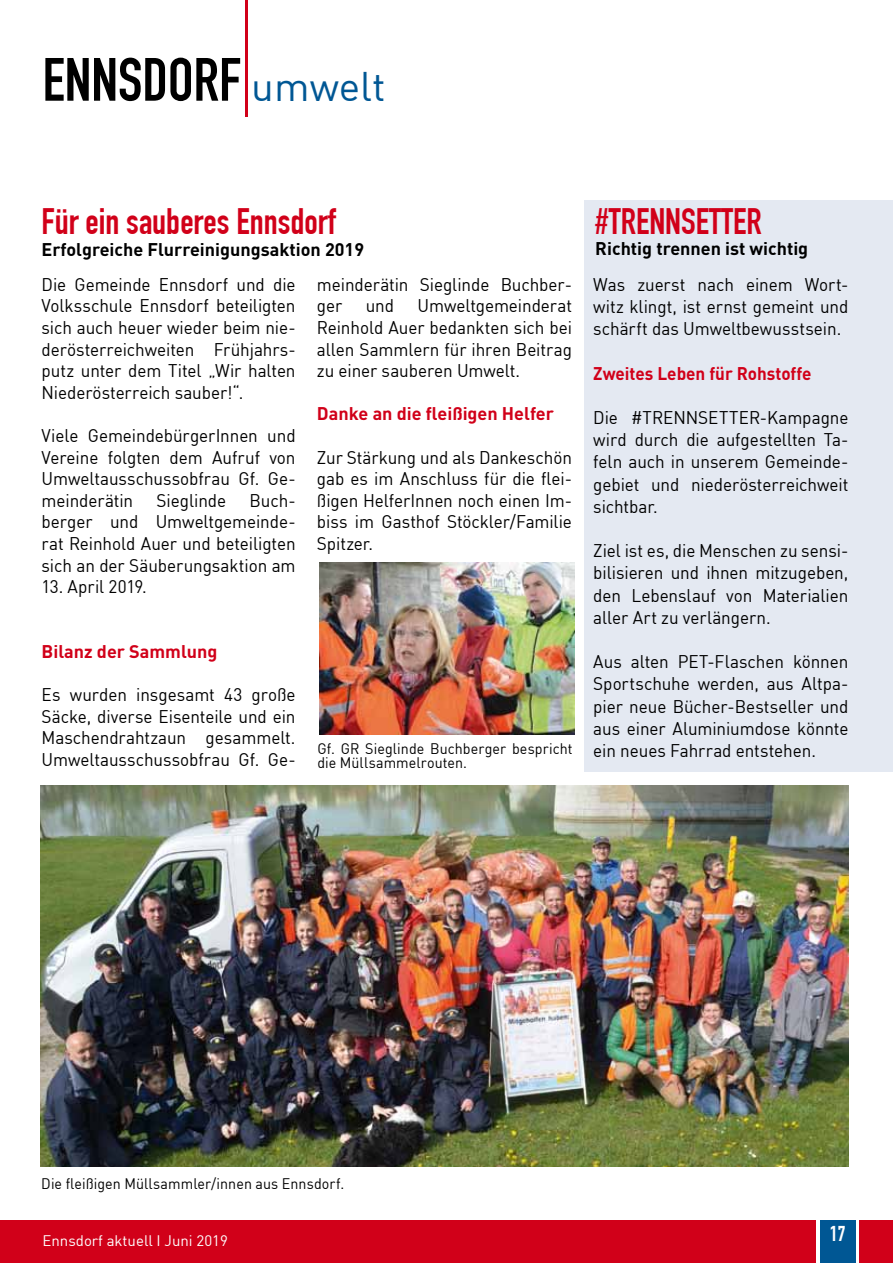
<style>
.page{position:relative;width:893px;height:1263px;background:#fff}
.page>*{position:absolute;margin:0;border:0;box-sizing:border-box;transform-origin:0 0}
.t1{font:60px "DIN Engschrift";color:#000}
.t2{font:40.5px "DIN";color:#005794}
.t3{font:36px "DIN Engschrift";color:#d10019}
.t4{font:21px "DIN Engschrift";color:#fff}
.t5{font:18px/21.6px "DIN";letter-spacing:-.005em;color:#000;text-align:justify;scale:.95 1}
.t6{font:700 18px "DIN";color:#000}
.t7{font:700 18px "DIN";color:#d10019}
.t8{font:700 18px "DIN";color:#d10019;scale:.95 1}
.t9{font:15px/13.5px "DIN";letter-spacing:.005em;color:#000;scale:.95 1}
.t10{font:15px "DIN";color:#fff}
</style>
<div class="page">
<div style="left:0;top:1220px;width:9px;height:43px;background:#d10019"></div>
<div style="left:1px;top:1220px;width:892px;height:43px;background:#d10019"></div>
<div style="left:816px;top:1220px;width:43px;height:43px;background:linear-gradient(to bottom,#fff,#fff)"></div>
<div style="left:820px;top:1220px;width:35px;height:43px;background:#005794"></div>
<hr style="left:245px;top:0;width:3px;height:117px;background:#d10019">
<div style="left:585px;top:200px;width:308px;height:572px;background:#e4e9f2"></div>
<img style="left:41px;top:786px;width:807px;height:381px">
<img style="left:319px;top:563px;width:255px;height:172px">
<h1 class="t1" style="left:43px;top:44px;width:200px">ENNSDORF</h1>
<h2 class="t2" style="left:251px;top:61px;width:136px">umwelt</h2>
<h3 class="t3" style="left:42px;top:201px;width:296px">Für ein sauberes Ennsdorf</h3>
<p class="t6" style="left:42px;top:238px;width:324px">Erfolgreiche Flurreinigungsaktion 2019</p>
<p class="t5" style="left:42px;top:273px;width:269px">Die Gemeinde Ennsdorf und die Volksschule Ennsdorf beteiligten sich auch heuer wieder beim nie&shy;derösterreichweiten Frühjahrs&shy;putz unter dem Titel „Wir halten Niederösterreich sauber!“.</p>
<p class="t5" style="left:42px;top:424px;width:269px">Viele GemeindebürgerInnen und Vereine folgten dem Aufruf von Umweltausschussobfrau Gf. Ge&shy;meinderätin</p>
<p class="t5" style="left:317px;top:273px;width:270px">meinderätin Sieglinde Buchber&shy;ger</p>
<p class="t5" style="left:317px;top:295px;width:270px;text-indent:101px">Umweltgemeinderat Reinhold Auer bedankten sich bei allen Sammlern für ihren Beitrag zu einer sauberen Umwelt.</p>
<p class="t7" style="left:317px;top:402px;width:239px">Danke an die fleißigen Helfer</p>
<p class="t5" style="left:317px;top:446px;width:270px">Zur Stärkung und als Dankeschön gab es im Anschluss für die flei&shy;ßigen HelferInnen noch einen Im&shy;biss im Gasthof Stöckler/Familie Spitzer.</p>
<p class="t5" style="left:366px;top:295px;width:31px">und</p>
<p class="t5" style="left:157px;top:489px;width:75px">Sieglinde</p>
<p class="t5" style="left:42px;top:489px;width:269px;text-indent:208px">Buch&shy;berger und Umweltgemeinde&shy;rat Reinhold Auer und beteiligten sich an der Säuberungsaktion am</p>
<p class="t5" style="left:42px;top:575px;width:112px">13. April 2019.</p>
<p class="t7" style="left:42px;top:640px;width:177px">Bilanz der Sammlung</p>
<p class="t5" style="left:42px;top:683px;width:269px">Es wurden insgesamt 43 große Säcke, diverse Eisenteile und ein Maschendrahtzaun gesammelt.<br>Umweltausschussobfrau Gf. Ge-</p>
<p class="t9" style="left:317px;top:742px;width:270px">Gf. GR Sieglinde Buchberger bespricht die Müllsammelrouten.</p>
<h3 class="t3" style="left:595px;top:200px;width:168px">#TRENNSETTER</h3>
<p class="t6" style="left:595px;top:237px;width:214px">Richtig trennen ist wichtig</p>
<p class="t5" style="left:593px;top:273px;width:270px;line-height:22.2px">Was zuerst nach einem Wort&shy;witz klingt, ist ernst gemeint und schärft das Umweltbewusstsein.</p>
<p class="t8" style="left:593px;top:361px;width:231px">Zweites Leben für Rohstoffe</p>
<p class="t5" style="left:593px;top:406px;width:270px;line-height:22.2px">Die #TRENNSETTER-Kampagne wird durch die aufgestellten Ta&shy;feln auch in unserem Gemeinde&shy;gebiet und niederösterreichweit sichtbar.</p>
<p class="t5" style="left:593px;top:539px;width:270px;line-height:22.2px">Ziel ist es, die Menschen zu sensi&shy;bilisieren und ihnen mitzugeben, den Lebenslauf von Materialien aller Art zu verlängern.</p>
<p class="t5" style="left:593px;top:650px;width:270px;line-height:22.2px">Aus alten PET-Flaschen können Sportschuhe werden, aus Altpa&shy;pier neue Bücher-Bestseller und aus einer Aluminiumdose könnte ein neues Fahrrad entstehen.</p>
<p class="t9" style="left:41px;top:1176px;width:320px">Die fleißigen Müllsammler/innen aus Ennsdorf.</p>
<p class="t10" style="left:43px;top:1231px;width:187px">Ennsdorf aktuell I Juni 2019</p>
<p class="t4" style="left:830px;top:1221px;width:17px">17</p>
</div>
